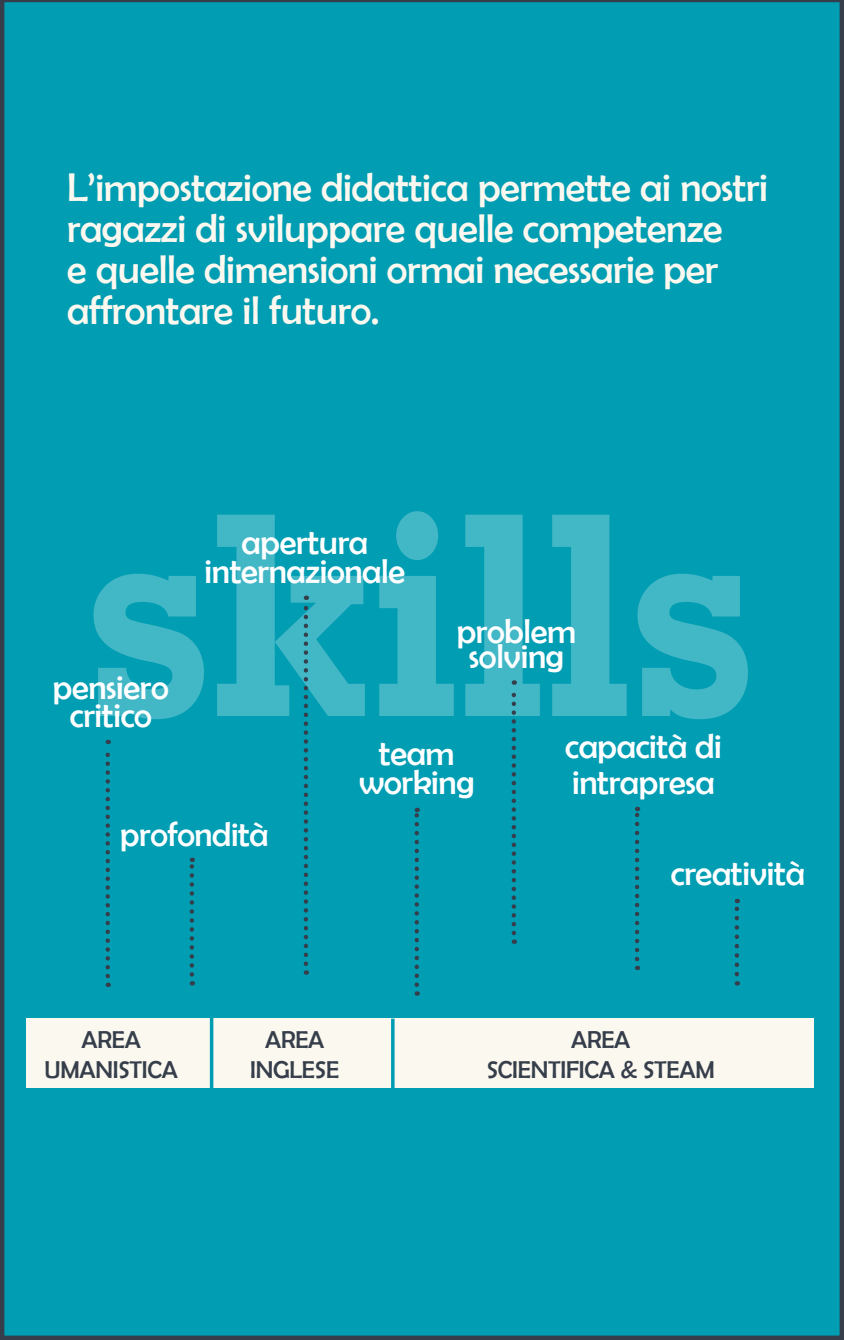
<style>
.page{position:relative;width:844px;height:1340px;background:#fff}
.page>*{position:absolute;margin:0;border:0;box-sizing:border-box;transform-origin:0 0}
.t1{font:40.25px/40.9px "Berlin Sans FB";letter-spacing:-.01em;color:#fbf8ef}
.t2{font:34.65px/28.9px "Berlin Sans FB";letter-spacing:-.01em;color:#fff;text-align:center}
.t3{font:34.3px "Berlin Sans FB";letter-spacing:-.01em;color:#fff}
.t4{font:24.5px/29.8px "Berlin Sans FB";letter-spacing:-.01em;color:#353e4a;text-align:center}
</style>
<div class="page">
<div style="left:0;top:0;width:843px;height:1339px;background:#009db3"></div>
<svg style="left:93px;top:511px;width:654px;height:208px;background:#1fa9bb"></svg>
<div style="left:26px;top:1018px;width:787px;height:70px;background:#fbf8ef"></div>
<svg style="left:105px;top:739px;width:5px;height:237px"></svg>
<svg style="left:190px;top:857px;width:4px;height:117px"></svg>
<hr style="left:210px;top:1007px;width:3px;height:92px;background:#009db3">
<hr style="left:391px;top:1018px;width:3px;height:70px;background:#009db3">
<svg style="left:303px;top:595px;width:5px;height:368px;background:#1a8192"></svg>
<svg style="left:414px;top:807px;width:5px;height:177px"></svg>
<svg style="left:511px;top:680px;width:5px;height:253px"></svg>
<svg style="left:734px;top:898px;width:4px;height:76px"></svg>
<svg style="left:634px;top:806px;width:5px;height:153px"></svg>
<p class="t1" style="left:67px;top:166px;width:702px">L’impostazione didattica permette ai nostri ragazzi di sviluppare quelle competenze<br>e quelle dimensioni ormai necessarie per affrontare il futuro.</p>
<p class="t2" style="left:53px;top:673px;width:117px;line-height:28px">pensiero critico</p>
<p class="t2" style="left:204px;top:527px;width:202px">apertura internazionale</p>
<p class="t2" style="left:456px;top:619px;width:121px;line-height:24.8px">problem solving</p>
<p class="t2" style="left:359px;top:738px;width:117px">team working</p>
<p class="t2" style="left:565px;top:727px;width:158px;line-height:36.2px;text-align:left">capacità di intrapresa</p>
<p class="t3" style="left:120px;top:815px;width:150px">profondità</p>
<p class="t4" style="left:44px;top:1025px;width:135px">AREA<br>UMANISTICA</p>
<p class="t4" style="left:250px;top:1025px;width:90px">AREA<br>INGLESE</p>
<p class="t2" style="left:670px;top:858px;width:136px">creatività</p>
<p class="t4" style="left:486px;top:1025px;width:229px">AREA<br>SCIENTIFICA &amp; STEAM</p>
</div>
